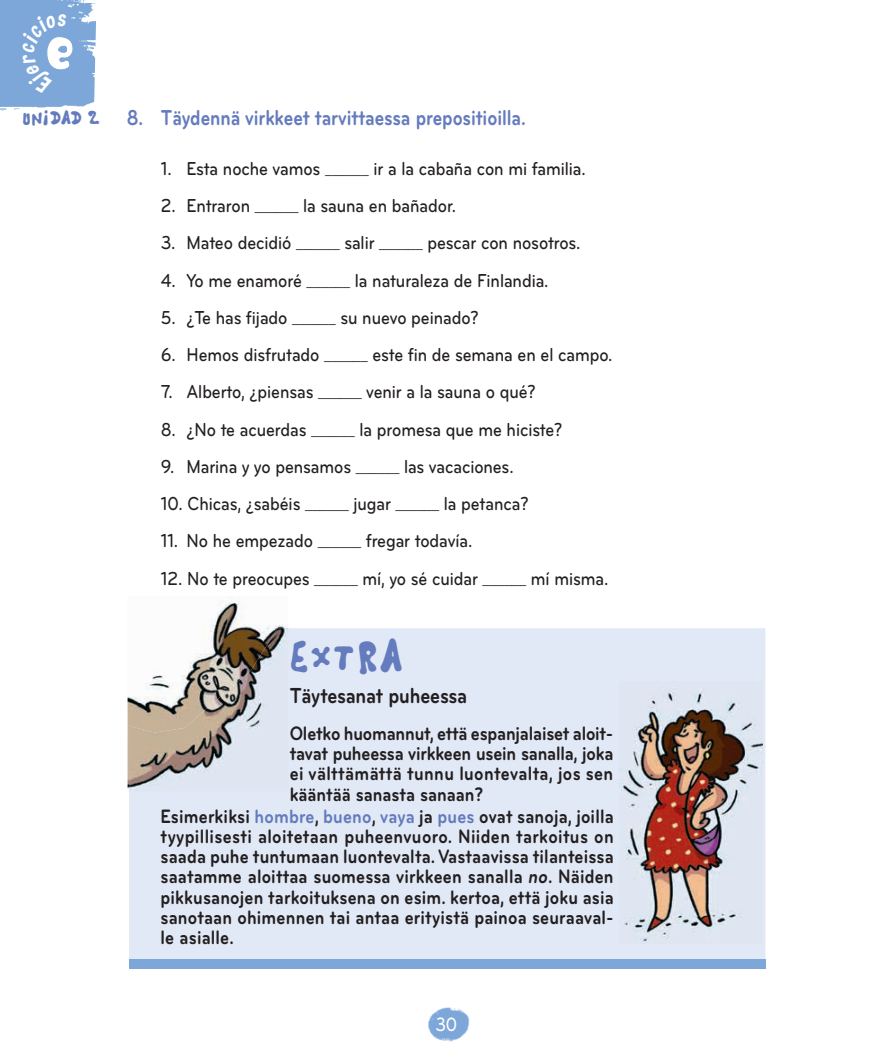
<style>
.page{position:relative;width:893px;height:1063px;background:#fff}
.page>*{position:absolute;margin:0;border:0;box-sizing:border-box;transform-origin:0 0}
.t1{font:27.6px "Bo B";letter-spacing:.01em;color:#647bbd}
.t2{font:700 22.65px "Bryant Pro";letter-spacing:-.01em;color:#231f20;scale:.85 1}
.t3{font:700 22.35px "Bryant Pro";letter-spacing:-.005em;color:#647bbd;scale:.83 1}
.t4{font:700 20.25px/20.2px "Bryant Pro";letter-spacing:.01em;color:#231f20;text-align:justify;scale:.86 1}
.t5{font:500 19.95px "Bryant Pro";color:#fff;scale:.83 1}
.t6{font:500 19.5px "Bryant Pro";letter-spacing:-.005em;color:#231f20;scale:.86 1}
.s1{font-family:"Bo B";font-weight:400;font-size:12.15px}
.s2{font-family:"Bo B";font-weight:400;font-size:18px}
.s3{font-family:"Bo B";font-weight:400;font-size:19.5px}
.s4{font-size:19.95px;color:#647bbd}
.s5{font-style:italic}
</style>
<div class="page">
<img style="left:0;top:0;width:96px;height:111px">
<img style="left:428px;top:1007px;width:42px;height:35px">
<div style="left:129px;top:628px;width:636px;height:331px;background:#e1e9f6"></div>
<img style="left:128px;top:596px;width:159px;height:193px">
<img style="left:129px;top:628px;width:159px;height:163px">
<div style="left:129px;top:959px;width:636px;height:10px;background:#7ca7d8"></div>
<img style="left:619px;top:681px;width:143px;height:263px">
<svg style="left:22px;top:14px;width:52px;height:81px;background:#8db2dd"></svg>
<p class="t3" style="left:22px;top:104px;width:609px"><span class="s1">UN</span><span class="s2">i</span><span class="s1">D</span><sup>A</sup><span class="s1">D</span> <span class="s3">2</span> 8. Täydennä virkkeet tarvittaessa prepositioilla.</p>
<p class="t6" style="left:161px;top:156px;width:496px">1. Esta noche vamos ______ ir a la cabaña con mi familia.</p>
<p class="t6" style="left:161px;top:194px;width:345px">2. Entraron ______ la sauna en bañador.</p>
<p class="t6" style="left:161px;top:231px;width:489px">3. Mateo decidió ______ salir ______ pescar con nosotros.</p>
<p class="t6" style="left:161px;top:268px;width:452px">4. Yo me enamoré ______ la naturaleza de Finlandia.</p>
<p class="t6" style="left:161px;top:305px;width:371px">5. ¿Te has fijado ______ su nuevo peinado?</p>
<p class="t6" style="left:161px;top:343px;width:527px">6. Hemos disfrutado ______ este fin de semana en el campo.</p>
<p class="t6" style="left:161px;top:380px;width:437px">7. Alberto, ¿piensas ______ venir a la sauna o qué?</p>
<p class="t6" style="left:161px;top:417px;width:468px">8. ¿No te acuerdas ______ la promesa que me hiciste?</p>
<p class="t6" style="left:161px;top:455px;width:412px">9. Marina y yo pensamos ______ las vacaciones.</p>
<p class="t6" style="left:161px;top:492px;width:429px">10. Chicas, ¿sabéis ______ jugar ______ la petanca?</p>
<p class="t6" style="left:161px;top:529px;width:364px">11. No he empezado ______ fregar todavía.</p>
<p class="t6" style="left:161px;top:566px;width:522px">12. No te preocupes ______ mí, yo sé cuidar ______ mí misma.</p>
<h1 class="t1" style="left:287px;top:638px;width:117px">EXTRA</h1>
<p class="t2" style="left:290px;top:682px;width:210px">Täytesanat puheessa</p>
<p class="t4" style="left:290px;top:723px;width:378px">Oletko huomannut, että espanjalaiset aloit&shy;tavat puheessa virkkeen usein sanalla, joka ei välttämättä tunnu luontevalta, jos sen kääntää sanasta sanaan?</p>
<p class="t4" style="left:161px;top:806px;width:529px">Esimerkiksi <span class="s4">hombre</span>, <span class="s4">bueno</span>, <span class="s4">vaya</span> ja <span class="s4">pues</span> ovat sanoja, joilla tyypillisesti aloitetaan puheenvuoro. Niiden tarkoitus on saada puhe tuntumaan luontevalta. Vastaavissa tilanteissa saatamme aloittaa suomessa virkkeen sanalla <span class="s5">no</span>. Näiden pikkusanojen tarkoituksena on esim. kertoa, että joku asia sanotaan ohimennen tai antaa erityistä painoa seuraaval&shy;le asialle.</p>
<p class="t5" style="left:436px;top:1013px;width:28px">30</p>
</div>
